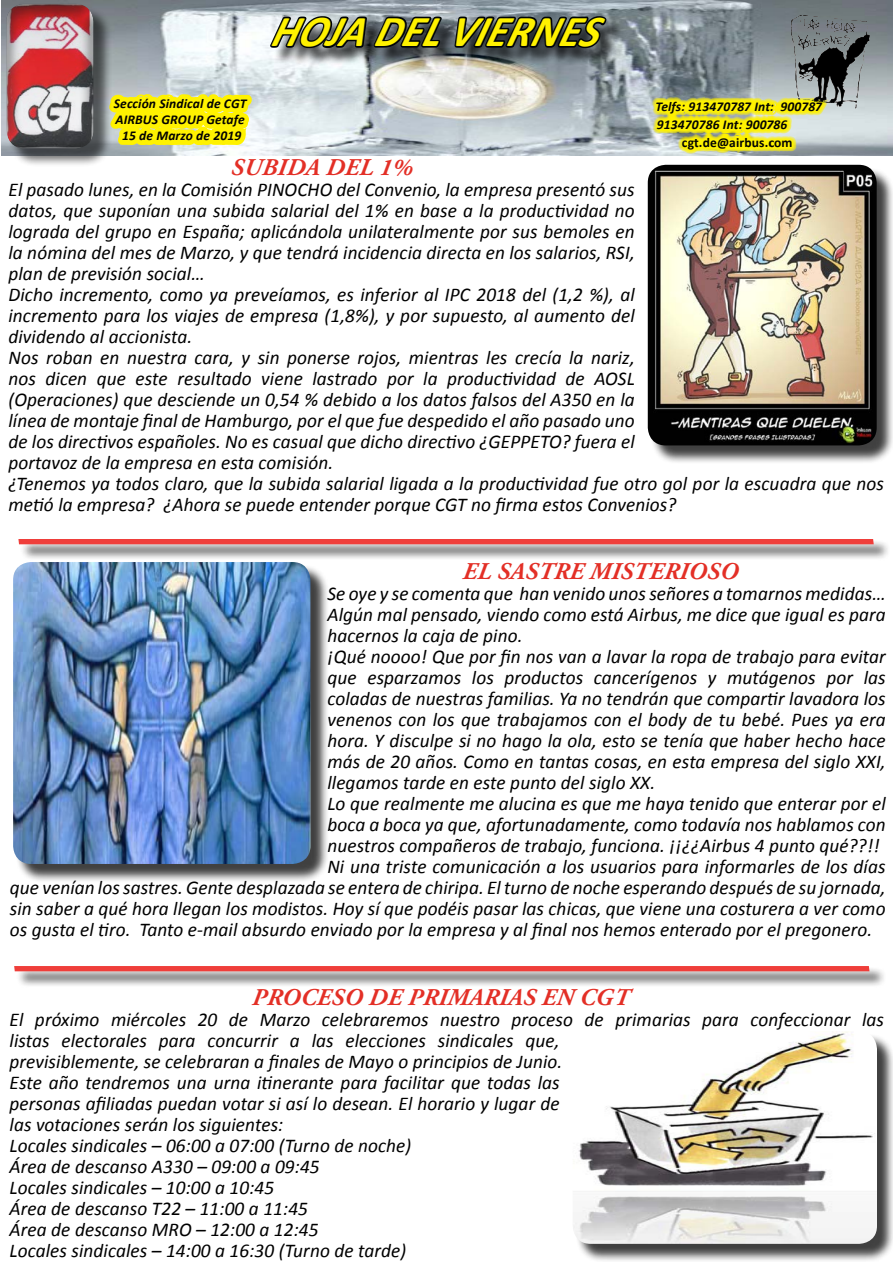
<style>
.page{position:relative;width:893px;height:1263px;background:#fff}
.page>*{position:absolute;margin:0;border:0;box-sizing:border-box;transform-origin:0 0}
.t1{font:italic 700 44.25px "Calibri";color:#fff200;scale:.96 1}
.t2{font:italic 700 24px "Adobe Garamond Pro";letter-spacing:.015em;color:#e32f26}
.t3{font:italic 19.5px/21px "Calibri";color:#000}
.t4{font:italic 700 13.5px/16.2px "Calibri";letter-spacing:.01em;color:#020101;text-align:center}
.t5{font:italic 700 13.5px/18px "Calibri";letter-spacing:.01em;color:#030303}
.t6{font:700 13.5px "Calibri";letter-spacing:.01em;color:#030303}
</style>
<div class="page">
<img style="left:1px;top:0;width:892px;height:155px">
<div style="left:16px;top:967px;width:870px;height:21px;background:#000;opacity:.75"></div>
<div style="left:14px;top:966px;width:855px;height:5px;background:#ef3e3a"></div>
<svg style="left:646px;top:78px;width:191px;height:87px;background:#d1d071"></svg>
<img style="left:770px;top:2px;width:122px;height:148px">
<svg style="left:102px;top:0;width:158px;height:156px"></svg>
<div style="left:9px;top:6px;width:103px;height:161px;background:#000;opacity:.75"></div>
<div style="left:6px;top:3px;width:88px;height:147px;background:#000;opacity:.5"></div>
<div style="left:274px;top:19px;width:351px;height:48px;background:#000;opacity:.75"></div>
<svg style="left:269px;top:5px;width:174px;height:87px;background:#919698"></svg>
<svg style="left:453px;top:0;width:155px;height:156px;background:#92989b"></svg>
<div style="left:575px;top:1033px;width:318px;height:229px;background:#000;opacity:.75"></div>
<img style="left:573px;top:1032px;width:304px;height:212px">
<div style="left:20px;top:540px;width:870px;height:21px;background:#000;opacity:.75"></div>
<div style="left:18px;top:539px;width:856px;height:5px;background:#ef3e3a"></div>
<div style="left:15px;top:564px;width:314px;height:318px;background:#000;opacity:.75"></div>
<img style="left:13px;top:562px;width:297px;height:302px">
<div style="left:650px;top:167px;width:243px;height:297px;background:#000;opacity:.75"></div>
<img style="left:648px;top:165px;width:229px;height:280px">
<p class="t4" style="left:114px;top:95px;width:134px">Sección Sindical de CGT<br>AIRBUS GROUP Getafe<br>15 de Marzo de 2019</p>
<h1 class="t1" style="left:270px;top:3px;width:358px">HOJADELVIERNES</h1>
<p class="t5" style="left:656px;top:97px;width:168px">Telfs: 913470787 Int: 900787<br>913470786 Int: 900786</p>
<p class="t6" style="left:682px;top:134px;width:112px">cgt.de@airbus.com</p>
<p class="t2" style="left:231px;top:153px;width:185px">SUBIDA DEL 1%</p>
<p class="t3" style="left:8px;top:178px;width:878px">El pasado lunes, en la Comisión PINOCHO del Convenio, la empresa presentó sus<br>datos, que suponían una subida salarial del 1% en base a la productividad no<br>lograda del grupo en España; aplicándola unilateralmente por sus bemoles en<br>la nómina del mes de Marzo, y que tendrá incidencia directa en los salarios, RSI,<br>plan de previsión social…<br>Dicho incremento, como ya preveíamos, es inferior al IPC 2018 del (1,2 %), al<br>incremento para los viajes de empresa (1,8%), y por supuesto, al aumento del<br>dividendo al accionista.<br>Nos roban en nuestra cara, y sin ponerse rojos, mientras les crecía la nariz,<br>nos dicen que este resultado viene lastrado por la productividad de AOSL<br>(Operaciones) que desciende un 0,54 % debido a los datos falsos del A350 en la<br>línea de montaje final de Hamburgo, por el que fue despedido el año pasado uno<br>de los directivos españoles. No es casual que dicho directivo ¿GEPPETO? fuera el<br>portavoz de la empresa en esta comisión.<br>¿Tenemos ya todos claro, que la subida salarial ligada a la productividad fue otro gol por la escuadra que nos metió la empresa? ¿Ahora se puede entender porque CGT no firma estos Convenios?</p>
<p class="t2" style="left:463px;top:557px;width:51px">EL SASTRE</p>
<p class="t2" style="left:590px;top:557px;width:17px">MISTERIOSO</p>
<p class="t3" style="left:327px;top:582px;width:560px">Se oye y se comenta que han venido unos señores a tomarnos medidas…</p>
<p class="t3" style="left:327px;top:603px;width:560px">Algún mal pensado, viendo como está Airbus, me dice que igual es para</p>
<p class="t3" style="left:327px;top:624px;width:197px">hacernos la caja de pino.</p>
<p class="t3" style="left:327px;top:645px;width:560px">¡Qué noooo! Que por fin nos van a lavar la ropa de trabajo para evitar</p>
<p class="t3" style="left:327px;top:666px;width:560px">que esparzamos los productos cancerígenos y mutágenos por las</p>
<p class="t3" style="left:327px;top:687px;width:560px">coladas de nuestras familias. Ya no tendrán que compartir lavadora los</p>
<p class="t3" style="left:327px;top:708px;width:560px">venenos con los que trabajamos con el body de tu bebé. Pues ya era</p>
<p class="t3" style="left:327px;top:729px;width:560px">hora. Y disculpe si no hago la ola, esto se tenía que haber hecho hace</p>
<p class="t3" style="left:327px;top:750px;width:560px">más de 20 años. Como en tantas cosas, en esta empresa del siglo XXI,</p>
<p class="t3" style="left:327px;top:771px;width:330px">llegamos tarde en este punto del siglo XX.</p>
<p class="t3" style="left:327px;top:792px;width:560px">Lo que realmente me alucina es que me haya tenido que enterar por el</p>
<p class="t3" style="left:327px;top:813px;width:560px">boca a boca ya que, afortunadamente, como todavía nos hablamos con</p>
<p class="t3" style="left:327px;top:834px;width:554px">nuestros compañeros de trabajo, funciona. ¡¡¿¿Airbus 4 punto qué??!!</p>
<p class="t3" style="left:327px;top:855px;width:560px">Ni una triste comunicación a los usuarios para informarles de los días</p>
<p class="t3" style="left:10px;top:876px;width:877px">que venían los sastres. Gente desplazada se entera de chiripa. El turno de noche esperando después de su jornada,</p>
<p class="t3" style="left:10px;top:897px;width:878px">sin saber a qué hora llegan los modistos. Hoy sí que podéis pasar las chicas, que viene una costurera a ver como</p>
<p class="t3" style="left:10px;top:918px;width:864px">os gusta el tiro. Tanto e-mail absurdo enviado por la empresa y al final nos hemos enterado por el pregonero.</p>
<p class="t2" style="left:252px;top:983px;width:379px">PROCESO DE PRIMARIAS EN CGT</p>
<p class="t3" style="left:10px;top:1008px;width:876px">El próximo miércoles 20 de Marzo celebraremos nuestro proceso de primarias para confeccionar las listas electorales para concurrir a las elecciones sindicales que,<br>previsiblemente, se celebraran a finales de Mayo o principios de Junio.<br>Este año tendremos una urna itinerante para facilitar que todas las<br>personas afiliadas puedan votar si así lo desean. El horario y lugar de<br>las votaciones serán los siguientes:<br>Locales sindicales – 06:00 a 07:00 (Turno de noche)<br>Área de descanso A330 – 09:00 a 09:45<br>Locales sindicales – 10:00 a 10:45<br>Área de descanso T22 – 11:00 a 11:45<br>Área de descanso MRO – 12:00 a 12:45<br>Locales sindicales – 14:00 a 16:30 (Turno de tarde)</p>
</div>
